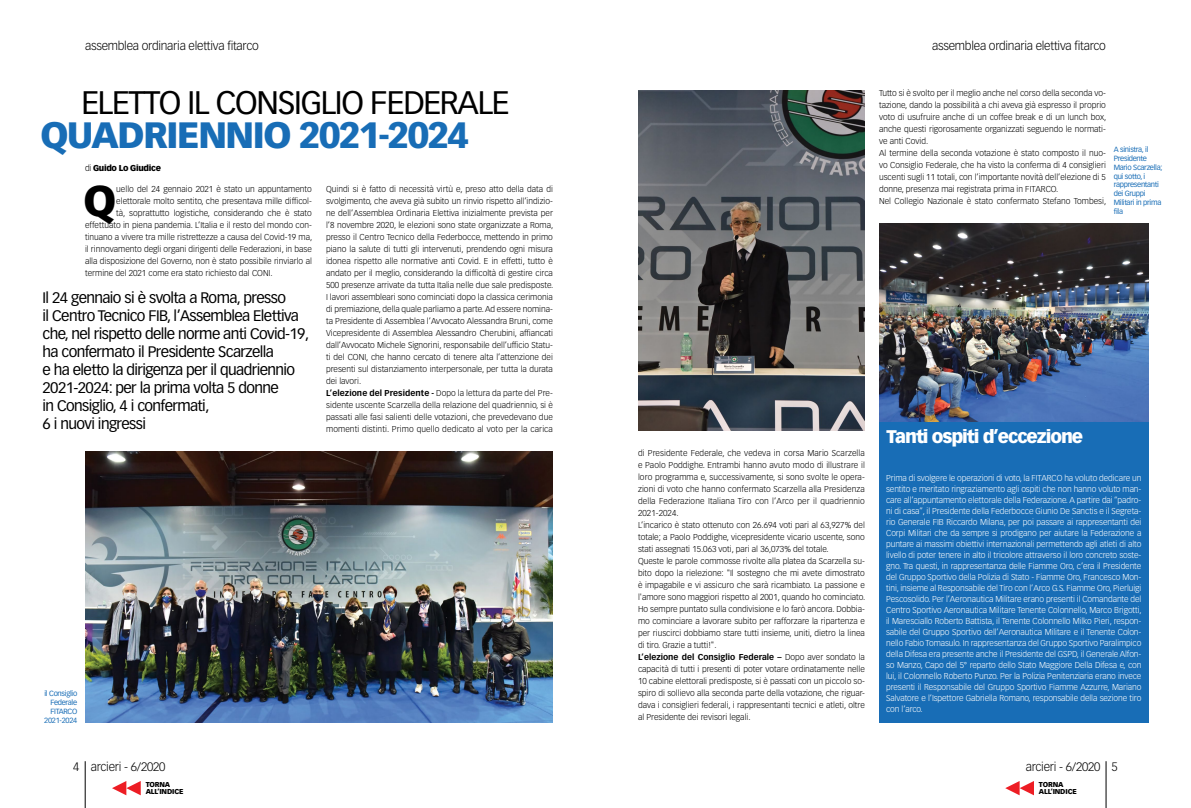
<style>
.page{position:relative;width:1191px;height:808px;background:#fff}
.page>*{position:absolute;margin:0;border:0;box-sizing:border-box;transform-origin:0 0}
.t1{font:900 42.1px "Vectora LT Std";color:#000}
.t2{font:900 36px "Vectora LT Std";letter-spacing:-.04em;color:#186db6}
.t3{font:32px "Vectora LT Std";letter-spacing:-.04em;color:#000}
.t4{font:900 18px "Vectora LT Std";letter-spacing:-.06em;color:#fff}
.t5{font:15px/18px "Vectora LT Std";letter-spacing:-.04em;color:#000}
.t6{font:300 12px "Vectora LT Std";letter-spacing:-.02em;color:#000}
.t7{font:300 8.4px/12px "Vectora LT Std";color:#000}
.t8{font:300 8.4px/11px "Vectora LT Std";letter-spacing:-.01em;color:#fff;text-align:justify}
.t9{font:900 8.4px "Vectora LT Std";letter-spacing:-.04em;color:#000}
.t10{font:7.4px/8.9px "Vectora LT Std";letter-spacing:-.04em;color:#186db6;text-align:right}
.t11{font:900 7px/7px "Vectora LT Std";letter-spacing:-.02em;color:#000}
.s1{font-weight:300}
.s2{font-weight:700}
</style>
<div class="page">
<img style="left:85px;top:451px;width:468px;height:272px">
<img style="left:638px;top:91px;width:227px;height:339px">
<div style="left:879px;top:421px;width:269px;height:302px;background:#186db6"></div>
<img style="left:879px;top:224px;width:269px;height:197px">
<hr style="left:85px;top:761px;width:1px;height:47px;background:#000">
<hr style="left:1105px;top:761px;width:1px;height:47px;background:#000">
<svg style="left:112px;top:781px;width:29px;height:14px"></svg>
<svg style="left:1005px;top:781px;width:29px;height:14px"></svg>
<h3 class="t6" style="left:85px;top:39px;width:175px">assemblea ordinaria elettiva fitarco</h3>
<h3 class="t6" style="left:932px;top:39px;width:175px">assemblea ordinaria elettiva fitarco</h3>
<p class="t7" style="left:879px;top:87px;width:229px">Tutto si è svolto per il meglio anche nel corso della seconda vo&shy;tazione, dando la possibilità a chi aveva già espresso il proprio voto di usufruire anche di un coffee break e di un lunch box, anche questi rigorosamente organizzati seguendo le normati&shy;ve anti Covid.<br>Al termine della seconda votazione è stato composto il nuo&shy;vo Consiglio Federale, che ha visto la conferma di 4 consiglieri uscenti sugli 11 totali, con l’importante novità dell’elezione di 5 donne, presenza mai registrata prima in FITARCO.</p>
<h3 class="t3" style="left:81px;top:84px;width:430px">ELETTO IL CONSIGLIO FEDERALE</h3>
<h2 class="t2" style="left:40px;top:113px;width:430px">QUADRIENNIO 2021-2024</h2>
<p class="t9" style="left:85px;top:163px;width:77px"><span class="s1">di</span> Guido Lo Giudice</p>
<p class="t7" style="left:116px;top:183px;width:197px">uello del 24 gennaio 2021 è stato un appuntamento</p>
<p class="t7" style="left:116px;top:195px;width:197px">elettorale molto sentito, che presentava mille difficol-</p>
<p class="t7" style="left:116px;top:207px;width:197px">tà, soprattutto logistiche, considerando che è stato</p>
<p class="t7" style="left:85px;top:219px;width:228px">effettuato in piena pandemia. L’Italia e il resto del mondo con-</p>
<p class="t7" style="left:85px;top:231px;width:229px">tinuano a vivere tra mille ristrettezze a causa del Covid-19 ma,</p>
<p class="t7" style="left:85px;top:243px;width:228px">il rinnovamento degli organi dirigenti delle Federazioni, in base</p>
<p class="t7" style="left:85px;top:255px;width:228px">alla disposizione del Governo, non è stato possibile rinviarlo al</p>
<p class="t7" style="left:85px;top:267px;width:189px">termine del 2021 come era stato richiesto dal CONI.</p>
<p class="t7" style="left:326px;top:183px;width:229px">Quindi si è fatto di necessità virtù e, preso atto della data di svolgimento, che aveva già subito un rinvio rispetto all’indizio&shy;ne dell’Assemblea Ordinaria Elettiva inizialmente prevista per l’8 novembre 2020, le elezioni sono state organizzate a Roma, presso il Centro Tecnico della Federbocce, mettendo in primo piano la salute di tutti gli intervenuti, prendendo ogni misura idonea rispetto alle normative anti Covid. E in effetti, tutto è andato per il meglio, considerando la difficoltà di gestire circa 500 presenze arrivate da tutta Italia nelle due sale predisposte.<br>I lavori assembleari sono cominciati dopo la classica cerimonia di premiazione, della quale parliamo a parte. Ad essere nomina&shy;ta Presidente di Assemblea l’Avvocato Alessandra Bruni, come Vicepresidente di Assemblea Alessandro Cherubini, affiancati dall’Avvocato Michele Signorini, responsabile dell’ufficio Statu&shy;ti del CONI, che hanno cercato di tenere alta l’attenzione dei presenti sul distanziamento interpersonale, per tutta la durata dei lavori.<br><span class="s2">L’elezione del Presidente -</span> Dopo la lettura da parte del Pre&shy;sidente uscente Scarzella della relazione del quadriennio, si è passati alle fasi salienti delle votazioni, che prevedevano due momenti distinti. Primo quello dedicato al voto per la carica</p>
<h1 class="t1" style="left:84px;top:175px;width:34px">Q</h1>
<p class="t7" style="left:879px;top:195px;width:229px">Nel Collegio Nazionale è stato confermato Stefano Tombesi,</p>
<p class="t5" style="left:43px;top:289px;width:268px">Il 24 gennaio si è svolta a Roma, presso<br>il Centro Tecnico FIB, l’Assemblea Elettiva che, nel rispetto delle norme anti Covid-19, ha confermato il Presidente Scarzella<br>e ha eletto la dirigenza per il quadriennio 2021-2024: per la prima volta 5 donne<br>in Consiglio, 4 i confermati,<br>6 i nuovi ingressi</p>
<h3 class="t4" style="left:886px;top:425px;width:198px">Tanti ospiti d’eccezione</h3>
<p class="t10" style="left:1113px;top:145px;width:50px;text-align:left">A sinistra, il<br>Presidente<br>Mario Scarzella; qui sotto, i rappresentanti dei Gruppi<br>Militari in prima fila</p>
<p class="t10" style="left:44px;top:689px;width:35px">il Consiglio<br>Federale<br>FITARCO<br>2021-2024</p>
<p class="t7" style="left:638px;top:447px;width:229px">di Presidente Federale, che vedeva in corsa Mario Scarzella e Paolo Poddighe. Entrambi hanno avuto modo di illustrare il loro programma e, successivamente, si sono svolte le opera&shy;zioni di voto che hanno confermato Scarzella alla Presidenza della Federazione Italiana Tiro con l’Arco per il quadriennio 2021-2024.<br>L’incarico è stato ottenuto con 26.694 voti pari al 63,927% del totale; a Paolo Poddighe, vicepresidente vicario uscente, sono stati assegnati 15.063 voti, pari al 36,073% del totale.<br>Queste le parole commosse rivolte alla platea da Scarzella su&shy;bito dopo la rielezione: "Il sostegno che mi avete dimostrato è impagabile e vi assicuro che sarà ricambiato. La passione e l'amore sono maggiori rispetto al 2001, quando ho cominciato.<br>Ho sempre puntato sulla condivisione e lo farò ancora. Dobbia&shy;mo cominciare a lavorare subito per rafforzare la ripartenza e per riuscirci dobbiamo stare tutti insieme, uniti, dietro la linea di tiro. Grazie a tutti!".<br><span class="s2">L’elezione del Consiglio Federale –</span> Dopo aver sondato la capacità di tutti i presenti di poter votare ordinatamente nelle 10 cabine elettorali predisposte, si è passati con un piccolo so&shy;spiro di sollievo alla seconda parte della votazione, che riguar&shy;dava i consiglieri federali, i rappresentanti tecnici e atleti, oltre al Presidente dei revisori legali.</p>
<p class="t8" style="left:886px;top:473px;width:257px">Prima di svolgere le operazioni di voto, la FITARCO ha voluto dedicare un sentito e meritato ringraziamento agli ospiti che non hanno voluto man&shy;care all’appuntamento elettorale della Federazione. A partire dai “padro&shy;ni di casa”, il Presidente della Federbocce Giunio De Sanctis e il Segreta&shy;rio Generale FIB Riccardo Milana, per poi passare ai rappresentanti dei Corpi Militari che da sempre si prodigano per aiutare la Federazione a puntare ai massimi obiettivi internazionali permettendo agli atleti di alto livello di poter tenere in alto il tricolore attraverso il loro concreto soste&shy;gno. Tra questi, in rappresentanza delle Fiamme Oro, c’era il Presidente del Gruppo Sportivo della Polizia di Stato - Fiamme Oro, Francesco Mon&shy;tini, insieme al Responsabile del Tiro con l’Arco G.S. Fiamme Oro, Pierluigi Pescosolido. Per l’Aeronautica Militare erano presenti il Comandante del Centro Sportivo Aeronautica Militare Tenente Colonnello, Marco Brigotti, il Maresciallo Roberto Battista, il Tenente Colonnello Milko Pieri, respon&shy;sabile del Gruppo Sportivo dell’Aeronautica Militare e il Tenente Colon&shy;nello Fabio Tomasulo. In rappresentanza del Gruppo Sportivo Paralimpico della Difesa era presente anche il Presidente del GSPD, il Generale Alfon&shy;so Manzo, Capo del 5° reparto dello Stato Maggiore Della Difesa e, con lui, il Colonnello Roberto Punzo. Per la Polizia Penitenziaria erano invece presenti il Responsabile del Gruppo Sportivo Fiamme Azzurre, Mariano Salvatore e l’Ispettore Gabriella Romano, responsabile della sezione tiro con l’arco.</p>
<h3 class="t6" style="left:73px;top:759px;width:94px">4 arcieri - 6/2020</h3>
<h3 class="t6" style="left:1025px;top:759px;width:94px">arcieri - 6/2020 5</h3>
<p class="t11" style="left:146px;top:781px;width:39px">TORNA<br>ALL’INDICE</p>
<p class="t11" style="left:1039px;top:781px;width:39px">TORNA<br>ALL’INDICE</p>
</div>
